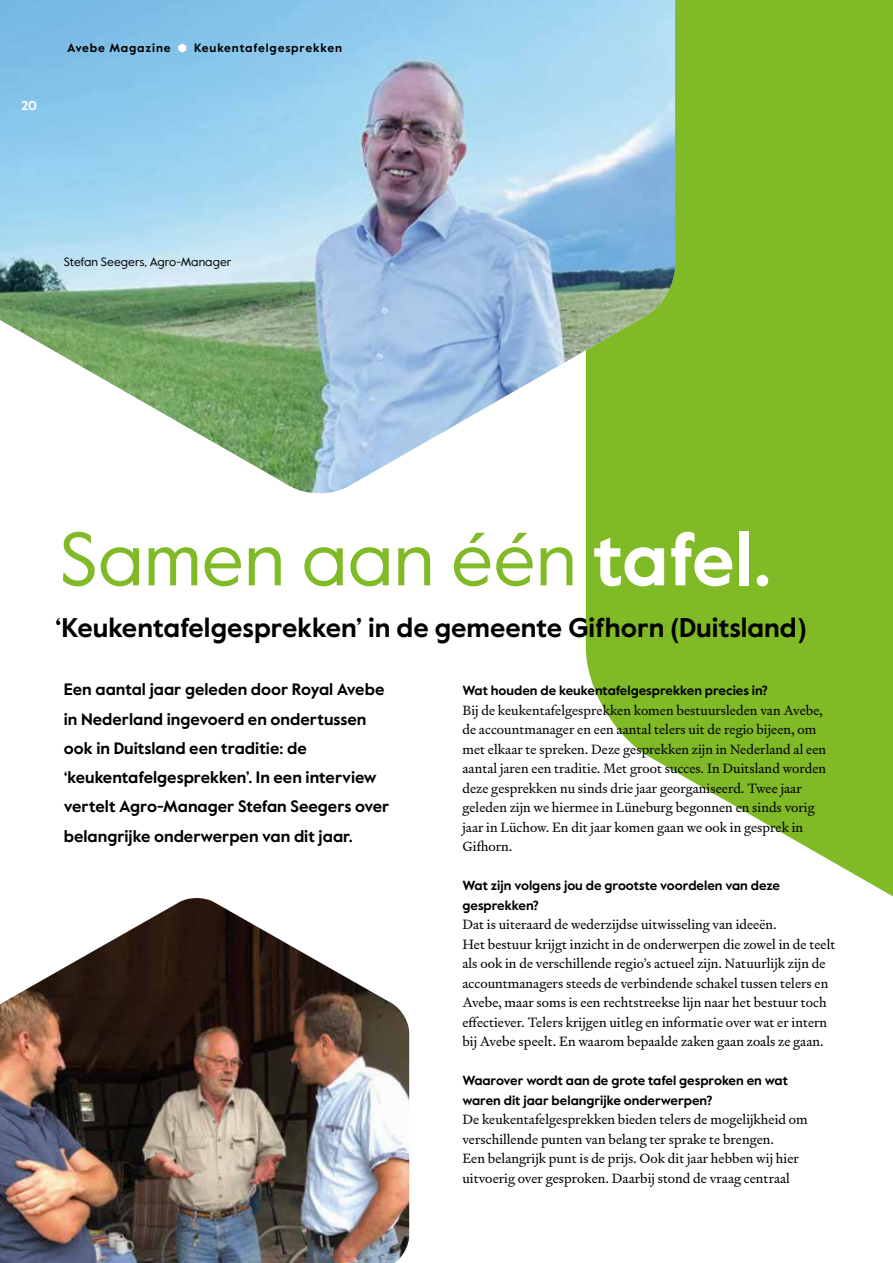
<style>
.page{position:relative;width:893px;height:1263px;background:#fff}
.page>*{position:absolute;margin:0;border:0;box-sizing:border-box;transform-origin:0 0}
.t1{font:75px "Value Sans Pro";color:#80ba27}
.t2{font:700 27px "Value Sans Pro";color:#000}
.t3{font:700 16.5px/29.2px "Value Sans Pro";color:#000}
.t4{font:13.5px/19.5px "Signifier";color:#000}
.t5{font:700 13.2px/19.5px "Value Sans Pro";color:#000}
.t6{font:700 12.75px "Value Sans Pro";color:#fff}
.t7{font:700 12px "Value Sans Pro";letter-spacing:.07em;color:#000}
.t8{font:12px "Value Sans Pro";letter-spacing:.005em;color:#000}
.s1{font-weight:700;color:#fff}
</style>
<div class="page">
<svg style="left:586px;top:0;width:307px;height:897px;background:#8fc241"></svg>
<img style="left:0;top:0;width:675px;height:495px">
<svg style="left:178px;top:44px;width:8px;height:9px"></svg>
<img style="left:0;top:898px;width:409px;height:365px">
<p class="t6" style="left:21px;top:98px;width:17px">20</p>
<p class="t7" style="left:67px;top:40px;width:105px">Avebe Magazine</p>
<p class="t7" style="left:194px;top:40px;width:149px">Keukentafelgesprekken</p>
<p class="t8" style="left:64px;top:255px;width:169px">Stefan Seegers, Agro-Manager</p>
<h1 class="t1" style="left:59px;top:514px;width:714px">Samen aan één <span class="s1">tafel.</span></h1>
<h2 class="t2" style="left:55px;top:611px;width:753px">‘Keukentafelgesprekken’ in de gemeente Gifhorn (Duitsland)</h2>
<p class="t3" style="left:64px;top:676px;width:327px">Een aantal jaar geleden door Royal Avebe in Nederland ingevoerd en ondertussen ook in Duitsland een traditie: de ‘keukentafelgesprekken’. In een interview vertelt Agro-Manager Stefan Seegers over belangrijke onderwerpen van dit jaar.</p>
<p class="t5" style="left:462px;top:681px;width:307px">Wat houden de keukentafelgesprekken precies in?</p>
<p class="t4" style="left:462px;top:700px;width:365px">Bij de keukentafelgesprekken komen bestuursleden van Avebe, de accountmanager en een aantal telers uit de regio bijeen, om met elkaar te spreken. Deze gesprekken zijn in Nederland al een aantal jaren een traditie. Met groot succes. In Duitsland worden deze gesprekken nu sinds drie jaar georganiseerd. Twee jaar geleden zijn we hiermee in Lüneburg begonnen en sinds vorig jaar in Lüchow. En dit jaar komen gaan we ook in gesprek in Gifhorn.</p>
<p class="t5" style="left:462px;top:876px;width:319px">Wat zijn volgens jou de grootste voordelen van deze gesprekken?</p>
<p class="t4" style="left:462px;top:915px;width:374px">Dat is uiteraard de wederzijdse uitwisseling van ideeën.<br>Het bestuur krijgt inzicht in de onderwerpen die zowel in de teelt als ook in de verschillende regio’s actueel zijn. Natuurlijk zijn de accountmanagers steeds de verbindende schakel tussen telers en Avebe, maar soms is een rechtstreekse lijn naar het bestuur toch effectiever. Telers krijgen uitleg en informatie over wat er intern bij Avebe speelt. En waarom bepaalde zaken gaan zoals ze gaan.</p>
<p class="t5" style="left:462px;top:1071px;width:327px">Waarover wordt aan de grote tafel gesproken en wat waren dit jaar belangrijke onderwerpen?</p>
<p class="t4" style="left:462px;top:1110px;width:347px">De keukentafelgesprekken bieden telers de mogelijkheid om verschillende punten van belang ter sprake te brengen.<br>Een belangrijk punt is de prijs. Ook dit jaar hebben wij hier uitvoerig over gesproken. Daarbij stond de vraag centraal</p>
</div>
